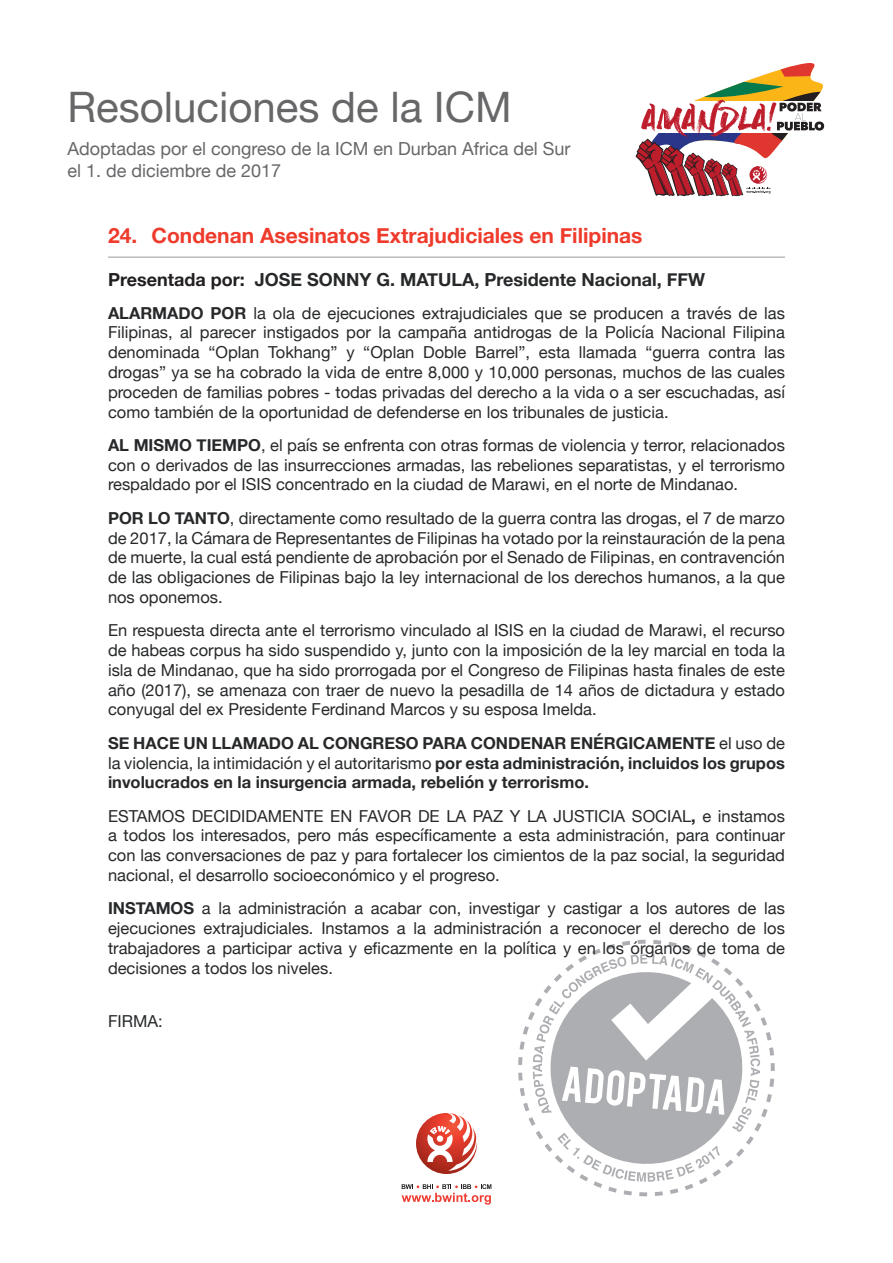
<style>
.page{position:relative;width:893px;height:1263px;background:#fff}
.page>*{position:absolute;margin:0;border:0;box-sizing:border-box;transform-origin:0 0}
.t1{font:42px "Helvetica Neue";color:#67676a}
.t2{font:700 21px "Helvetica Neue";color:#ef3b2c}
.t3{font:18px/21.6px "Helvetica Neue";color:#67676a}
.t4{font:700 18px "Helvetica Neue";color:#26282a}
.t5{font:16.5px/19.8px "Helvetica Neue";color:#26282a;text-align:justify}
.t6{font:700 16.5px/19.8px "Helvetica Neue";color:#26282a;text-align:justify}
.s1{color:#231f20}
.s2{font-weight:700}
.s3{font-weight:400}
</style>
<div class="page">
<svg style="left:416px;top:1113px;width:62px;height:61px"></svg>
<svg style="left:402px;top:1184px;width:89px;height:20px"></svg>
<svg style="left:636px;top:63px;width:189px;height:133px"></svg>
<svg style="left:518px;top:940px;width:257px;height:256px"></svg>
<svg style="left:533px;top:954px;width:227px;height:228px"></svg>
<hr style="left:108px;top:257px;width:677px;height:1px;background:#999b9e">
<h1 class="t1" style="left:68px;top:77px;width:446px">Resoluciones de la ICM</h1>
<p class="t3" style="left:68px;top:139px;width:505px">Adoptadas por el congreso de la ICM en Durban Africa del Sur el 1. de diciembre de 2017</p>
<p class="t2" style="left:108px;top:219px;width:536px">24. Condenan Asesinatos Extrajudiciales en Filipinas</p>
<p class="t4" style="left:108px;top:265px;width:599px"><span class="s1">Presentada por:</span> JOSE SONNY G. MATULA, Presidente Nacional, FFW</p>
<p class="t5" style="left:108px;top:304px;width:678px"><span class="s2">ALARMADO POR</span> la ola de ejecuciones extrajudiciales que se producen a través de las Filipinas, al parecer instigados por la campaña antidrogas de la Policía Nacional Filipina denominada “Oplan Tokhang” y “Oplan Doble Barrel”<span class="s1">,</span> esta llamada “guerra contra las drogas” ya se ha cobrado la vida de entre 8,000 y 10,000 personas, muchos de las cuales proceden de familias pobres - todas privadas del derecho a la vida o a ser escuchadas, así como también de la oportunidad de defenderse en los tribunales de justicia.</p>
<p class="t5" style="left:108px;top:436px;width:678px"><span class="s2">AL MISMO TIEMPO</span>, el país se enfrenta con otras formas de violencia y terror, relacionados con o derivados de las insurrecciones armadas, las rebeliones separatistas, y el terrorismo respaldado por el ISIS concentrado en la ciudad de Marawi, en el norte de Mindanao.</p>
<p class="t5" style="left:108px;top:509px;width:678px"><span class="s2">POR LO TANTO</span>, directamente como resultado de la guerra contra las drogas, el 7 de marzo de 2017, la Cámara de Representantes de Filipinas ha votado por la reinstauración de la pena de muerte, la cual está pendiente de aprobación por el Senado de Filipinas, en contravención de las obligaciones de Filipinas bajo la ley internacional de los derechos humanos, a la que nos oponemos.</p>
<p class="t5" style="left:108px;top:621px;width:678px">En respuesta directa ante el terrorismo vinculado al ISIS en la ciudad de Marawi, el recurso de habeas corpus ha sido suspendido y, junto con la imposición de la ley marcial en toda la isla de Mindanao, que ha sido prorrogada por el Congreso de Filipinas hasta finales de este año (2017), se amenaza con traer de nuevo la pesadilla de 14 años de dictadura y estado conyugal del ex Presidente Ferdinand Marcos y su esposa Imelda.</p>
<p class="t6" style="left:108px;top:733px;width:678px">SE HACE UN LLAMADO AL CONGRESO PARA CONDENAR ENÉRGICAMENTE <span class="s3">el uso de la violencia, la intimidación y el autoritarismo</span> por esta administración, incluidos los grupos involucrados en la insurgencia armada, rebelión y terrorismo.</p>
<p class="t5" style="left:108px;top:807px;width:678px">ESTAMOS DECIDIDAMENTE EN FAVOR DE LA PAZ Y LA JUSTICIA SOCIAL<span class="s2">,</span> e instamos a todos los interesados, pero más específicamente a esta administración, para continuar con las conversaciones de paz <span class="s1">y</span> para fortalecer los cimientos de la paz social, la seguridad nacional, el desarrollo socioeconómico y el progreso.</p>
<p class="t5" style="left:108px;top:899px;width:678px"><span class="s2">INSTAMOS</span> a la administración a acabar con, investigar y castigar a los autores de las ejecuciones extrajudiciales. Instamos a la administración a reconocer el derecho de los trabajadores a participar activa y eficazmente en la política y en los órganos de toma de decisiones a todos los niveles.</p>
<p class="t5" style="left:108px;top:1012px;width:56px">FIRMA:</p>
</div>
